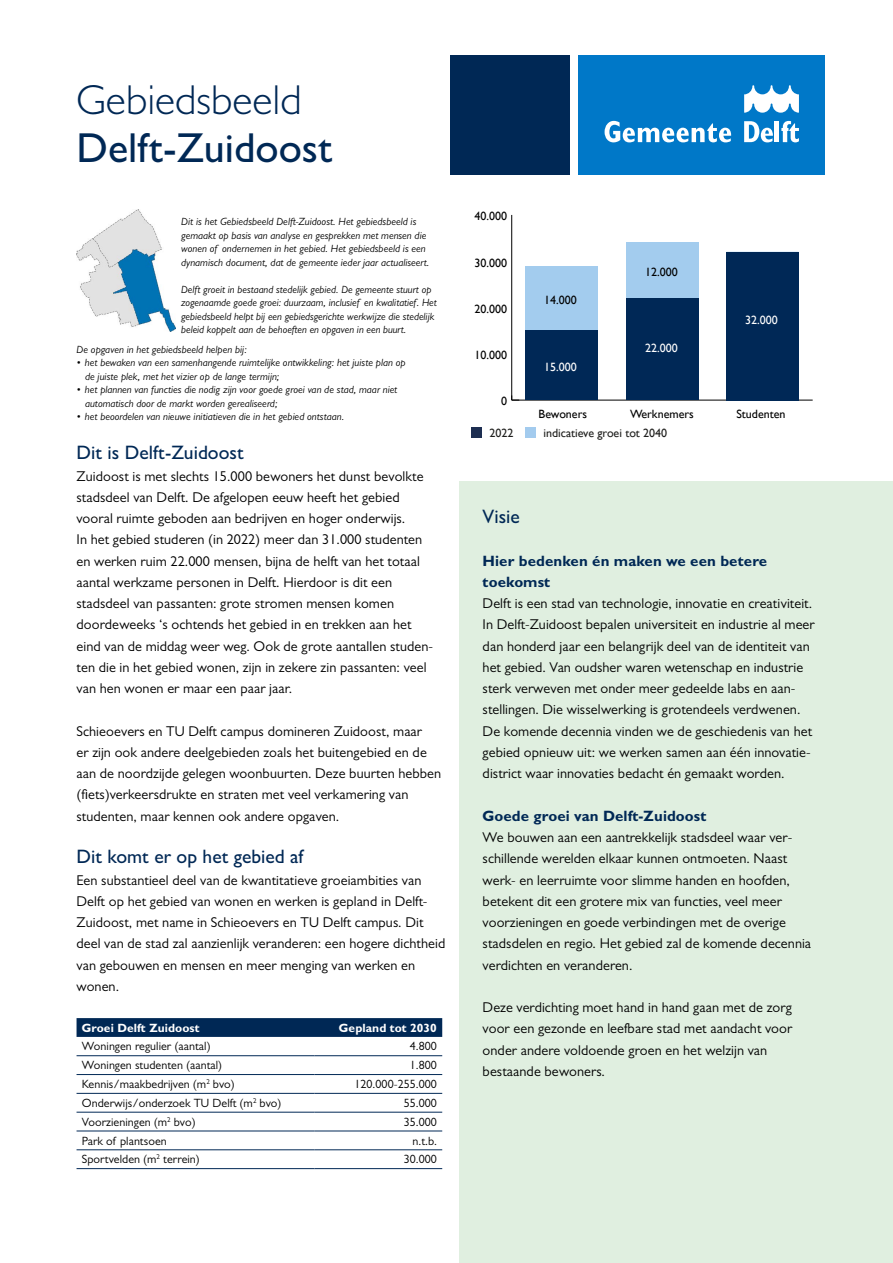
<style>
.page{position:relative;width:893px;height:1263px;background:#fff}
.page>*{position:absolute;margin:0;border:0;box-sizing:border-box;transform-origin:0 0}
.H2_-_Hst_kop{font:500 42px/48px "Gill Sans MT Pro";color:#002855}
.H3_-_Paragraaf{font:500 19.5px "Gill Sans MT Pro";color:#002855}
.H4_-_Tussenkop{font:700 15px/21.3px "Gill Sans MT Pro";letter-spacing:.005em;color:#002855}
.P_-_Broodtekst{font:14.25px/21.3px "Gill Sans MT Pro";letter-spacing:.005em;color:#000}
.TR-tabel_platte_teks{font:12px "Gill Sans MT Pro";letter-spacing:.005em;color:#000}
.t1{font:12px "Gill Sans";color:#000}
.t2{font:12px "Gill Sans";color:#1e1e1c}
.TH-Tabelkop{font:700 12px "Gill Sans MT Pro";letter-spacing:.005em;color:#fff}
.t3{font:12px "Gill Sans";color:#fff}
.TH-Tabelkop_rechts{font:700 12px "Gill Sans MT Pro";letter-spacing:.005em;color:#fff}
.P_-_fotobijschrit__7{font:italic 10.5px/13.5px "Gill Sans MT Pro";letter-spacing:.005em;color:#000}
.s1{font-weight:300}
</style>
<div class="page">
<div style="left:459px;top:481px;width:434px;height:782px;background:#e0efe0"></div>
<img style="left:77px;top:209px;width:98px;height:122px">
<svg style="left:77px;top:1018px;width:365px;height:19px;background:#022956"></svg>
<hr style="left:77px;top:1055px;width:238px;height:1px;background:#002855">
<hr style="left:315px;top:1055px;width:127px;height:1px;background:#002855">
<hr style="left:77px;top:1074px;width:238px;height:1px;background:#002855">
<hr style="left:315px;top:1074px;width:127px;height:1px;background:#002855">
<hr style="left:77px;top:1093px;width:238px;height:1px;background:#002855">
<hr style="left:315px;top:1093px;width:127px;height:1px;background:#002855">
<hr style="left:77px;top:1112px;width:238px;height:1px;background:#002855">
<hr style="left:315px;top:1112px;width:127px;height:1px;background:#002855">
<hr style="left:77px;top:1130px;width:238px;height:1px;background:#002855">
<hr style="left:315px;top:1130px;width:127px;height:1px;background:#002855">
<hr style="left:77px;top:1149px;width:238px;height:1px;background:#002855">
<hr style="left:315px;top:1149px;width:127px;height:1px;background:#002855">
<hr style="left:77px;top:1168px;width:238px;height:1px;background:#002855">
<hr style="left:315px;top:1168px;width:127px;height:1px;background:#002855">
<hr style="left:512px;top:400px;width:301px;height:1px;background:#000">
<hr style="left:511px;top:215px;width:1px;height:185px;background:#000">
<svg style="left:511px;top:395px;width:8px;height:6px"></svg>
<div style="left:526px;top:266px;width:72px;height:65px;background:#a3ccee"></div>
<div style="left:626px;top:243px;width:72px;height:55px;background:#a3ccee"></div>
<div style="left:526px;top:331px;width:72px;height:69px;background:#002856"></div>
<div style="left:626px;top:298px;width:72px;height:102px;background:#002856"></div>
<div style="left:726px;top:252px;width:73px;height:148px;background:#002856"></div>
<div style="left:471px;top:428px;width:11px;height:10px;background:#1d2e51"></div>
<div style="left:525px;top:428px;width:11px;height:10px;background:#a3cbee"></div>
<div style="left:578px;top:55px;width:247px;height:119px;background:#0078c8"></div>
<svg style="left:744px;top:85px;width:55px;height:28px"></svg>
<svg style="left:744px;top:121px;width:29px;height:21px"></svg>
<hr style="left:775px;top:121px;width:4px;height:21px;background:#fff">
<svg style="left:781px;top:121px;width:18px;height:21px"></svg>
<svg style="left:605px;top:121px;width:126px;height:21px"></svg>
<div style="left:451px;top:55px;width:119px;height:119px;background:#002855"></div>
<h2 class="H2_-_Hst_kop" style="left:77px;top:75px;width:258px"><span class="s1">Gebiedsbeeld<br></span>Delft-Zuidoost</h2>
<p class="P_-_fotobijschrit__7" style="left:181px;top:215px;width:250px">Dit is het Gebiedsbeeld Delft-Zuidoost. Het gebiedsbeeld is gemaakt op basis van analyse en gesprekken met mensen die wonen of ondernemen in het gebied. Het gebiedsbeeld is een dynamisch document, dat de gemeente ieder jaar actualiseert.</p>
<p class="P_-_fotobijschrit__7" style="left:181px;top:282px;width:257px">Delft groeit in bestaand stedelijk gebied. De gemeente stuurt op zogenaamde goede groei: duurzaam, inclusief en kwalitatief. Het gebiedsbeeld helpt bij een gebiedsgerichte werkwijze die stedelijk beleid koppelt aan de behoeften en opgaven in een buurt.</p>
<p class="P_-_fotobijschrit__7" style="left:77px;top:343px;width:172px">De opgaven in het gebiedsbeeld helpen bij:</p>
<p class="P_-_fotobijschrit__7" style="left:85px;top:356px;width:322px;text-indent:-9px">• het bewaken van een samenhangende ruimtelijke ontwikkeling: het juiste plan op de juiste plek, met het vizier op de lange termijn;</p>
<p class="P_-_fotobijschrit__7" style="left:85px;top:383px;width:314px;text-indent:-9px">• het plannen van functies die nodig zijn voor goede groei van de stad, maar niet automatisch door de markt worden gerealiseerd;</p>
<p class="P_-_fotobijschrit__7" style="left:77px;top:410px;width:269px">• het beoordelen van nieuwe initiatieven die in het gebied ontstaan.</p>
<h3 class="H3_-_Paragraaf" style="left:77px;top:441px;width:169px">Dit is Delft-Zuidoost</h3>
<p class="P_-_Broodtekst" style="left:77px;top:465px;width:358px">Zuidoost is met slechts 15.000 bewoners het dunst bevolkte stadsdeel van Delft. De afgelopen eeuw heeft het gebied vooral ruimte geboden aan bedrijven en hoger onderwijs.<br>In het gebied studeren (in 2022) meer dan 31.000 studenten en werken ruim 22.000 mensen, bijna de helft van het totaal aantal werkzame personen in Delft. Hierdoor is dit een stadsdeel van passanten: grote stromen mensen komen doordeweeks ‘s ochtends het gebied in en trekken aan het eind van de middag weer weg. Ook de grote aantallen studen&shy;ten die in het gebied wonen, zijn in zekere zin passanten: veel van hen wonen er maar een paar jaar.</p>
<p class="P_-_Broodtekst" style="left:77px;top:720px;width:366px">Schieoevers en TU Delft campus domineren Zuidoost, maar<br>er zijn ook andere deelgebieden zoals het buitengebied en de aan de noordzijde gelegen woonbuurten. Deze buurten hebben (fiets)verkeersdrukte en straten met veel verkamering van studenten, maar kennen ook andere opgaven.</p>
<h3 class="H3_-_Paragraaf" style="left:77px;top:845px;width:229px">Dit komt er op het gebied af</h3>
<p class="P_-_Broodtekst" style="left:77px;top:869px;width:370px">Een substantieel deel van de kwantitatieve groeiambities van Delft op het gebied van wonen en werken is gepland in Delft-Zuidoost, met name in Schieoevers en TU Delft campus. Dit deel van de stad zal aanzienlijk veranderen: een hogere dichtheid van gebouwen en mensen en meer menging van werken en wonen.</p>
<p class="TH-Tabelkop" style="left:82px;top:1020px;width:119px">Groei Delft Zuidoost</p>
<p class="TH-Tabelkop_rechts" style="left:339px;top:1020px;width:99px">Gepland tot 2030</p>
<p class="TR-tabel_platte_teks" style="left:82px;top:1039px;width:130px">Woningen regulier (aantal)</p>
<p class="TR-tabel_platte_teks" style="left:410px;top:1039px;width:29px">4.800</p>
<p class="TR-tabel_platte_teks" style="left:82px;top:1058px;width:142px">Woningen studenten (aantal)</p>
<p class="TR-tabel_platte_teks" style="left:410px;top:1058px;width:29px">1.800</p>
<p class="TR-tabel_platte_teks" style="left:82px;top:1077px;width:154px">Kennis/maakbedrijven (m<sup>2</sup> bvo)</p>
<p class="TR-tabel_platte_teks" style="left:354px;top:1077px;width:84px">120.000-255.000</p>
<p class="TR-tabel_platte_teks" style="left:82px;top:1096px;width:201px">Onderwijs/onderzoek TU Delft (m<sup>2</sup> bvo)</p>
<p class="TR-tabel_platte_teks" style="left:404px;top:1096px;width:35px">55.000</p>
<p class="TR-tabel_platte_teks" style="left:82px;top:1114px;width:115px">Voorzieningen (m<sup>2</sup> bvo)</p>
<p class="TR-tabel_platte_teks" style="left:404px;top:1114px;width:35px">35.000</p>
<p class="TR-tabel_platte_teks" style="left:82px;top:1133px;width:86px">Park of plantsoen</p>
<p class="TR-tabel_platte_teks" style="left:412px;top:1133px;width:26px">n.t.b.</p>
<p class="TR-tabel_platte_teks" style="left:82px;top:1152px;width:120px">Sportvelden (m<sup>2</sup> terrein)</p>
<p class="TR-tabel_platte_teks" style="left:404px;top:1152px;width:35px">30.000</p>
<p class="t1" style="left:474px;top:209px;width:34px">40.000</p>
<p class="t1" style="left:474px;top:255px;width:34px">30.000</p>
<p class="t1" style="left:474px;top:302px;width:34px">20.000</p>
<p class="t1" style="left:474px;top:348px;width:34px">10.000</p>
<p class="t1" style="left:501px;top:394px;width:7px">0</p>
<p class="t1" style="left:544px;top:293px;width:34px">14.000</p>
<p class="t3" style="left:544px;top:360px;width:34px">15.000</p>
<p class="t1" style="left:645px;top:265px;width:34px">12.000</p>
<p class="t3" style="left:645px;top:341px;width:34px">22.000</p>
<p class="t3" style="left:745px;top:313px;width:34px">32.000</p>
<p class="t1" style="left:539px;top:407px;width:50px">Bewoners</p>
<p class="t1" style="left:630px;top:407px;width:65px">Werknemers</p>
<p class="t1" style="left:736px;top:407px;width:51px">Studenten</p>
<p class="t2" style="left:489px;top:426px;width:25px">2022</p>
<p class="t2" style="left:543px;top:426px;width:125px">indicatieve groei tot 2040</p>
<h3 class="H3_-_Paragraaf" style="left:483px;top:505px;width:39px">Visie</h3>
<h4 class="H4_-_Tussenkop" style="left:483px;top:549px;width:286px">Hier bedenken én maken we een betere toekomst</h4>
<p class="P_-_Broodtekst" style="left:483px;top:592px;width:334px">Delft is een stad van technologie, innovatie en creativiteit.<br>In Delft-Zuidoost bepalen universiteit en industrie al meer dan honderd jaar een belangrijk deel van de identiteit van het gebied. Van oudsher waren wetenschap en industrie sterk verweven met onder meer gedeelde labs en aan&shy;stellingen. Die wisselwerking is grotendeels verdwenen.<br>De komende decennia vinden we de geschiedenis van het gebied opnieuw uit: we werken samen aan één innovatie&shy;district waar innovaties bedacht én gemaakt worden.</p>
<h4 class="H4_-_Tussenkop" style="left:483px;top:805px;width:225px">Goede groei van Delft-Zuidoost</h4>
<p class="P_-_Broodtekst" style="left:483px;top:826px;width:330px">We bouwen aan een aantrekkelijk stadsdeel waar ver&shy;schillende werelden elkaar kunnen ontmoeten. Naast werk- en leerruimte voor slimme handen en hoofden, betekent dit een grotere mix van functies, veel meer voorzieningen en goede verbindingen met de overige stadsdelen en regio. Het gebied zal de komende decennia verdichten en veranderen.</p>
<p class="P_-_Broodtekst" style="left:483px;top:996px;width:311px">Deze verdichting moet hand in hand gaan met de zorg voor een gezonde en leefbare stad met aandacht voor onder andere voldoende groen en het welzijn van bestaande bewoners.</p>
</div>
